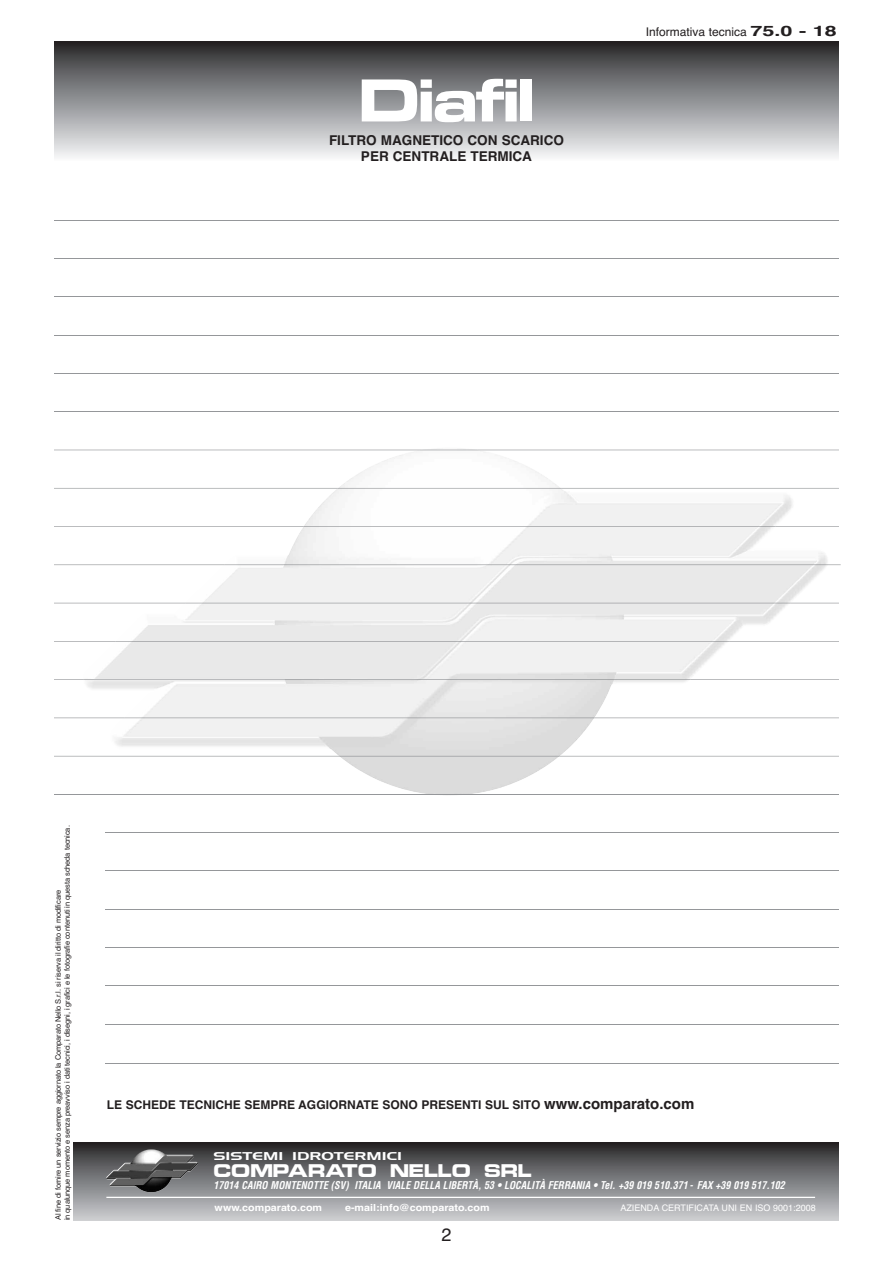
<style>
.page{position:relative;width:893px;height:1263px;background:#fff}
.page>*{position:absolute;margin:0;border:0;box-sizing:border-box;transform-origin:0 0}
.t1{font:63px "Microgramma D Bold Exte";letter-spacing:-.02em;color:#fff}
.t2{font:18px "Helvetica";color:#231f20}
.t3{font:700 16.05px "Microgram Ext";color:#fff}
.t4{font:700 13.5px/16.2px "Helvetica";color:#231f20;text-align:center}
.t5{font:700 12px "Helvetica";color:#231f20}
.t6{font:12px "Helvetica";color:#231f20}
.t7{font:10.95px "Aero";color:#fff;scale:1.45 1}
.t8{font:italic 700 condensed 10.5px "Helvetica";letter-spacing:.005em;color:#fff;scale:.95 1}
.t9{font:700 9.75px "Helvetica";color:#fff;scale:1.1 1}
.t10{font:9px "Helvetica";color:#fff}
.t11{font:7.5px/9px "Helvetica";letter-spacing:-.015em;color:#231f20}
.s1{font-weight:700;font-size:14.4px}
.s2{font-size:15px}
</style>
<div class="page">
<div style="left:54px;top:42px;width:785px;height:119px;background:linear-gradient(to bottom,#2b2b2d,#f9fafd)"></div>
<hr style="left:54px;top:220px;width:785px;height:1px;background:#95979a">
<hr style="left:54px;top:258px;width:785px;height:1px;background:#95979a">
<hr style="left:54px;top:297px;width:785px;height:1px;background:#95979a">
<hr style="left:54px;top:335px;width:785px;height:1px;background:#95979a">
<hr style="left:54px;top:373px;width:785px;height:1px;background:#95979a">
<hr style="left:54px;top:411px;width:785px;height:1px;background:#95979a">
<svg style="left:54px;top:450px;width:785px;height:1px"></svg>
<img style="left:419px;top:450px;width:61px;height:1px">
<svg style="left:54px;top:488px;width:785px;height:1px"></svg>
<img style="left:337px;top:488px;width:224px;height:1px">
<svg style="left:54px;top:526px;width:785px;height:1px"></svg>
<img style="left:303px;top:526px;width:473px;height:1px">
<svg style="left:54px;top:564px;width:787px;height:1px"></svg>
<img style="left:224px;top:564px;width:604px;height:1px">
<svg style="left:54px;top:603px;width:785px;height:1px"></svg>
<img style="left:185px;top:603px;width:606px;height:1px">
<svg style="left:54px;top:641px;width:785px;height:1px"></svg>
<img style="left:115px;top:641px;width:614px;height:1px">
<svg style="left:54px;top:679px;width:785px;height:1px"></svg>
<img style="left:83px;top:679px;width:608px;height:1px">
<svg style="left:54px;top:717px;width:785px;height:1px"></svg>
<img style="left:124px;top:717px;width:470px;height:1px">
<svg style="left:54px;top:756px;width:785px;height:1px"></svg>
<img style="left:339px;top:756px;width:221px;height:1px">
<hr style="left:54px;top:794px;width:785px;height:1px;background:#95979a">
<hr style="left:105px;top:832px;width:734px;height:1px;background:#95979a">
<hr style="left:106px;top:871px;width:733px;height:1px;background:#95979a">
<hr style="left:106px;top:909px;width:733px;height:1px;background:#95979a">
<hr style="left:106px;top:947px;width:733px;height:1px;background:#95979a">
<hr style="left:105px;top:985px;width:734px;height:1px;background:#95979a">
<hr style="left:106px;top:1024px;width:733px;height:1px;background:#95979a">
<hr style="left:106px;top:1063px;width:733px;height:1px;background:#95979a">
<div style="left:73px;top:1143px;width:766px;height:77px;background:linear-gradient(to bottom,#2b2b2c,#ced0d4)"></div>
<hr style="left:106px;top:1197px;width:709px;height:1px;background:#fff">
<img style="left:106px;top:1149px;width:92px;height:44px">
<h1 class="t1" style="left:359px;top:63px;width:177px">Diafil</h1>
<h3 class="t4" style="left:329px;top:132px;width:236px">FILTRO MAGNETICO CON SCARICO<br>PER CENTRALE TERMICA</h3>
<h3 class="t6" style="left:646px;top:25px;width:193px">Informativa tecnica <span class="s1">75.0 - 18</span></h3>
<p class="t11" style="left:54px;top:1220px;width:396px;rotate:-90deg">Al fine di fornire un servizio sempre aggiornato la Comparato Nello S.r.l. si riserva il diritto di modificare<br>in qualunque momento e senza preavviso i dati tecnici, i disegni, i grafici e le fotografie contenuti in questa scheda tecnica.</p>
<h3 class="t5" style="left:107px;top:1098px;width:589px">LE SCHEDE TECNICHE SEMPRE AGGIORNATE SONO PRESENTI SUL SITO <span class="s2">www.comparato.com</span></h3>
<h3 class="t7" style="left:213px;top:1149px;width:132px">SISTEMI IDROTERMICI</h3>
<h3 class="t3" style="left:213px;top:1162px;width:320px">COMPARATO NELLO SRL</h3>
<h3 class="t8" style="left:213px;top:1179px;width:603px">17014 CAIRO MONTENOTTE (SV) ITALIA VIALE DELLA LIBERTÀ, 53 • LOCALITÀ FERRANIA • Tel. +39 019 510.371 - FAX +39 019 517.102</h3>
<h3 class="t9" style="left:215px;top:1202px;width:99px">www.comparato.com</h3>
<h3 class="t9" style="left:345px;top:1202px;width:133px">e-mail:info@comparato.com</h3>
<p class="t10" style="left:620px;top:1202px;width:197px">AZIENDA CERTIFICATA UNI EN ISO 9001:2008</p>
<h2 class="t2" style="left:441px;top:1224px;width:12px">2</h2>
</div>
